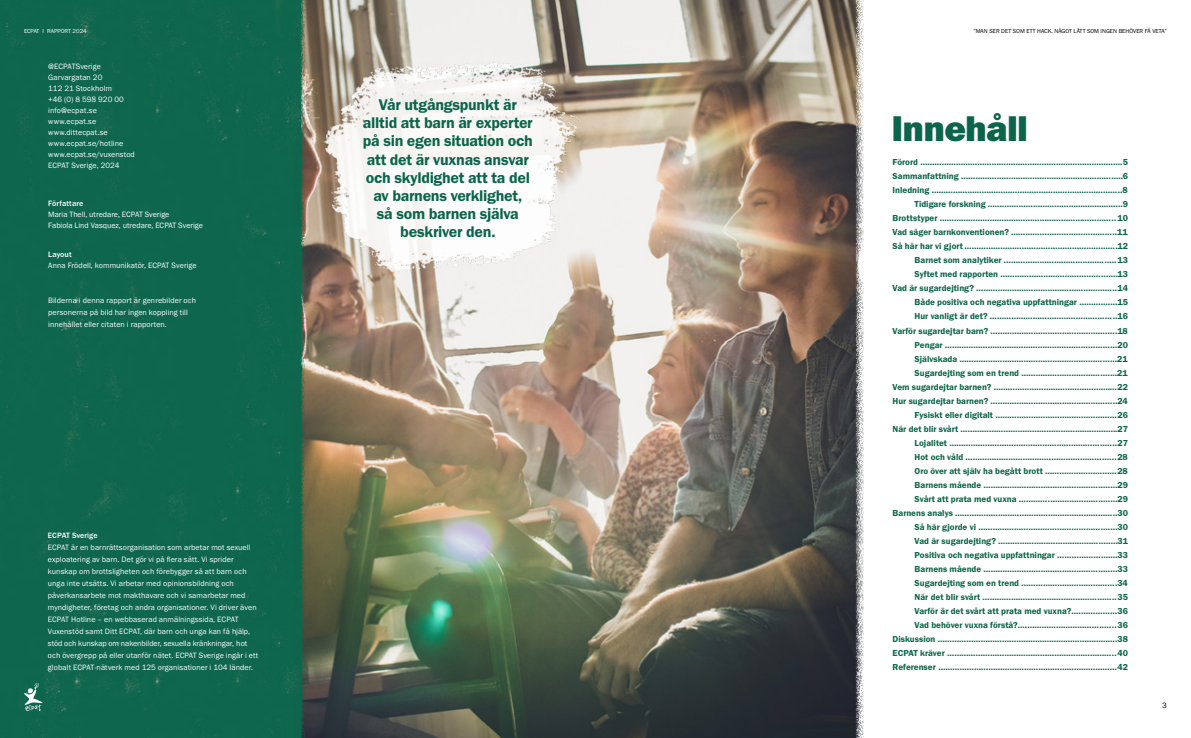
<style>
.page{position:relative;width:1191px;height:738px;background:#fff}
.page>*{position:absolute;margin:0;border:0;box-sizing:border-box;transform-origin:0 0}
.t1{font:37px "Franklin Gothic URW Hea";letter-spacing:-.025em;color:#0c654a}
.t2{font:16px/18.1px "Franklin Gothic URW Dem";letter-spacing:-.02em;color:#0c654a;text-align:center}
.t3{font:9px/14px "Franklin Gothic URW Dem";color:#0c654a;text-align:right}
.t4{font:8px/12px "Franklin Gothic URW Boo";letter-spacing:.01em;color:#fff}
.t5{font:500 8px "Franklin Gothic URW";letter-spacing:.01em;color:#fff}
.t6{font:8px "Franklin Gothic URW Boo";color:#000}
.t7{font:6px "Franklin Gothic URW Boo";color:#000}
.t8{font:6px "Franklin Gothic URW Boo";color:#fff}
</style>
<div class="page">
<img style="left:304px;top:0;width:560px;height:737px">
<div style="left:0;top:0;width:304px;height:737px;background:#0e664d"></div>
<img style="left:298px;top:46px;width:304px;height:240px">
<svg style="left:24px;top:682px;width:19px;height:29px"></svg>
<p class="t8" style="left:24px;top:27px;width:64px">ECPAT I RAPPORT 2024</p>
<p class="t4" style="left:48px;top:61px;width:88px;line-height:11px">@ECPATSverige<br>Garvargatan 20<br>112 21 Stockholm<br>+46 (0) 8 598 920 00 info@ecpat.se www.ecpat.se www.dittecpat.se www.ecpat.se/hotline www.ecpat.se/vuxenstod<br>ECPAT Sverige, 2024</p>
<p class="t5" style="left:48px;top:198px;width:37px">Författare</p>
<p class="t4" style="left:48px;top:208px;width:156px;line-height:11px">Maria Thell, utredare, ECPAT Sverige<br>Fabiola Lind Vasquez, utredare, ECPAT Sverige</p>
<p class="t5" style="left:48px;top:249px;width:25px">Layout</p>
<p class="t4" style="left:48px;top:259px;width:150px">Anna Frödell, kommunikatör, ECPAT Sverige</p>
<p class="t4" style="left:48px;top:294px;width:149px">Bilderna i denna rapport är genrebilder och personerna på bild har ingen koppling till innehållet eller citaten i rapporten.</p>
<p class="t5" style="left:48px;top:529px;width:51px">ECPAT Sverige</p>
<p class="t4" style="left:48px;top:540px;width:212px">ECPAT är en barnrättsorganisation som arbetar mot sexuell exploatering av barn. Det gör vi på flera sätt. Vi sprider kunskap om brottsligheten och förebygger så att barn och unga inte utsätts. Vi arbetar med opinionsbildning och påverkansarbete mot makthavare och vi samarbetar med myndigheter, företag och andra organisationer. Vi driver även ECPAT Hotline – en webbaserad anmälningssida, ECPAT Vuxenstöd samt Ditt ECPAT, där barn och unga kan få hjälp, stöd och kunskap om nakenbilder, sexuella kränkningar, hot och övergrepp på eller utanför nätet. ECPAT Sverige ingår i ett globalt ECPAT-nätverk med 125 organisationer i 104 länder.</p>
<h2 class="t2" style="left:363px;top:95px;width:171px">Vår utgångspunkt är alltid att barn är experter på sin egen situation och att det är vuxnas ansvar och skyldighet att ta del av barnens verklighet,<br>så som barnen själva beskriver den.</h2>
<p class="t7" style="left:973px;top:27px;width:195px">”MAN SER DET SOM ETT HACK. NÅGOT LÄTT SOM INGEN BEHÖVER FÅ VETA”</p>
<h1 class="t1" style="left:891px;top:105px;width:138px">Innehåll</h1>
<p class="t3" style="left:892px;top:155px;width:237px">Förord ………………………………………………………………………….5<br>Sammanfattning ……………………………………………………….....6<br>Inledning ……………………………………………………………………..8<br>Tidigare forskning ....……………………………………………..9<br>Brottstyper ………………………………………………………………..10<br>Vad säger barnkonventionen? ……………………………………..11<br>Så här har vi gjort ……………………………………………………….12<br>Barnet som analytiker …………………………………….....13<br>Syftet med rapporten …………………………………….......13<br>Vad är sugardejting? …………………………………………………..14<br>Både positiva och negativa uppfattningar ……….…...15<br>Hur vanligt är det? ……………………………………………..16<br>Varför sugardejtar barn? ……………………………………………..18<br>Pengar ………………………………………………………………20<br>Självskada …………………………………………………………21<br>Sugardejting som en trend …………………………….……21<br>Vem sugardejtar barnen? ………………………………………….…22<br>Hur sugardejtar barnen? ……………………………………………..24<br>Fysiskt eller digitalt ……………………………………………26<br>När det blir svårt ………………………………………………………...27<br>Lojalitet ………………………………………………………..…..27<br>Hot och våld ………………………………………………….…..28<br>Oro över att själv ha begått brott …………………………28<br>Barnens mående …………………………………………..……29<br>Svårt att prata med vuxna …………...………………..……29<br>Barnens analys …………………………………………………………..30<br>Så här gjorde vi …………………………………………….……30<br>Vad är sugardejting? ……………………………………..……31<br>Positiva och negativa uppfattningar ……………….……33<br>Barnens mående …………………………………………..……33<br>Sugardejting som en trend ………………………………….34<br>När det blir svårt …………………………………………...…..35<br>Varför är det svårt att prata med vuxna?.………………36<br>Vad behöver vuxna förstå?.……………………………..…..36<br>Diskussion ………………………………………………………………….38<br>ECPAT kräver ……………………………………………………………..40<br>Referenser …………………………………………………………………42</p>
<p class="t6" style="left:1162px;top:699px;width:6px">3</p>
</div>
